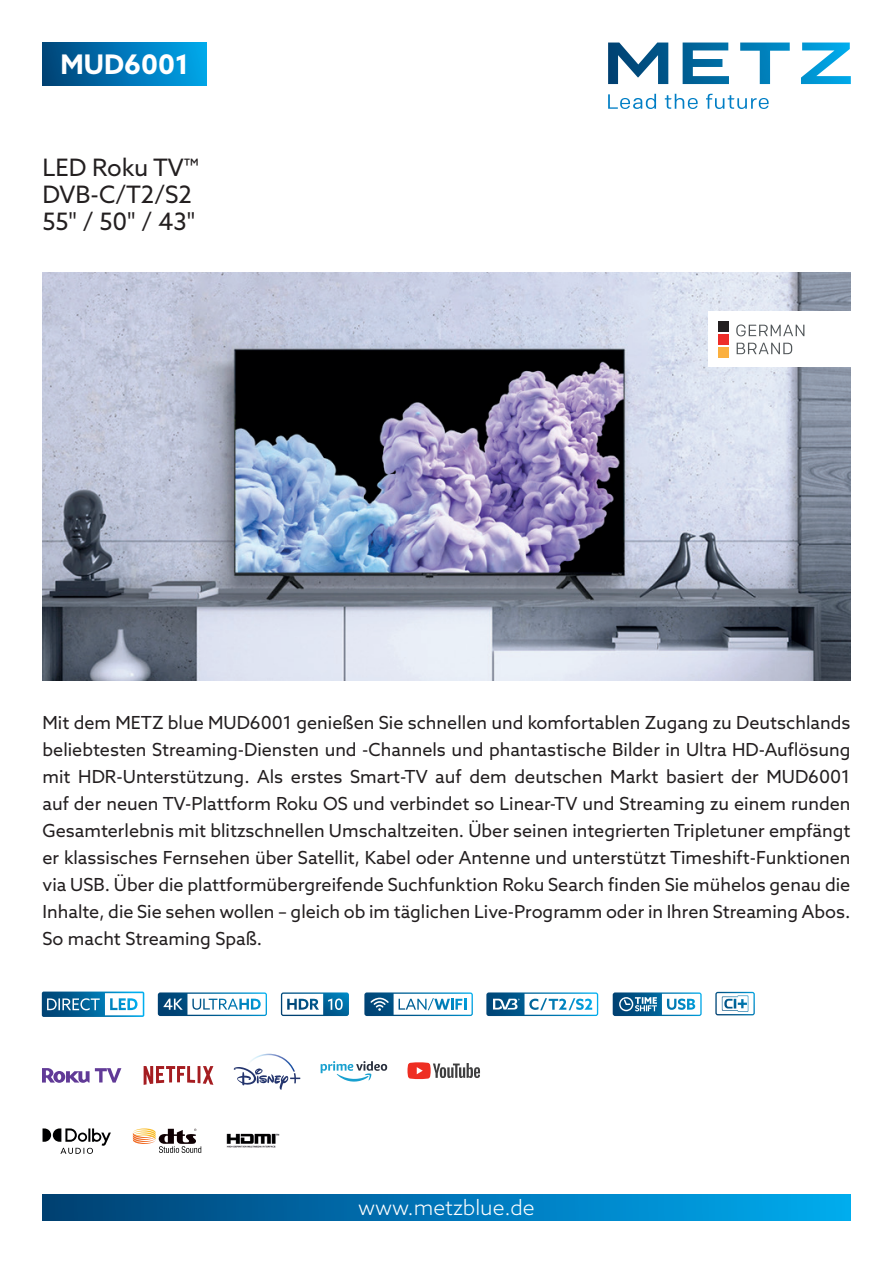
<style>
.page{position:relative;width:893px;height:1263px;background:#fff}
.page>*{position:absolute;margin:0;border:0;box-sizing:border-box;transform-origin:0 0}
.t1{font:700 27px "Azo Sans";color:#fff}
.t2{font:24px/27px "Azo Sans";color:#231f20}
.t3{font:300 21px "Azo Sans";color:#fff}
.t4{font:18px/27px "Azo Sans";color:#231f20;text-align:justify}
</style>
<div class="page">
<svg style="left:608px;top:43px;width:60px;height:41px"></svg>
<svg style="left:683px;top:43px;width:46px;height:41px"></svg>
<svg style="left:740px;top:43px;width:50px;height:41px"></svg>
<svg style="left:801px;top:43px;width:50px;height:41px"></svg>
<svg style="left:608px;top:94px;width:48px;height:15px"></svg>
<svg style="left:665px;top:94px;width:33px;height:15px"></svg>
<svg style="left:706px;top:94px;width:63px;height:15px"></svg>
<div style="left:43px;top:1194px;width:807px;height:26px;background:linear-gradient(to right,#004076,#00acf3)"></div>
<img style="left:43px;top:272px;width:808px;height:408px">
<div style="left:43px;top:43px;width:164px;height:43px;background:linear-gradient(to right,#00437a,#00a7ee)"></div>
<div style="left:708px;top:311px;width:144px;height:56px;background:#fff"></div>
<svg style="left:736px;top:324px;width:68px;height:12px"></svg>
<svg style="left:737px;top:343px;width:55px;height:11px"></svg>
<div style="left:719px;top:321px;width:10px;height:10px;background:#231f20"></div>
<div style="left:719px;top:334px;width:10px;height:10px;background:#ee2d28"></div>
<div style="left:719px;top:347px;width:10px;height:11px;background:#fbb03f"></div>
<svg style="left:158px;top:992px;width:109px;height:24px"></svg>
<svg style="left:281px;top:992px;width:68px;height:24px"></svg>
<svg style="left:364px;top:992px;width:109px;height:24px"></svg>
<svg style="left:486px;top:992px;width:112px;height:24px"></svg>
<svg style="left:715px;top:992px;width:40px;height:23px"></svg>
<svg style="left:613px;top:992px;width:89px;height:24px"></svg>
<svg style="left:42px;top:991px;width:102px;height:26px"></svg>
<svg style="left:43px;top:1128px;width:68px;height:26px"></svg>
<img style="left:226px;top:1133px;width:54px;height:15px">
<svg style="left:133px;top:1128px;width:68px;height:25px"></svg>
<svg style="left:144px;top:1066px;width:69px;height:19px"></svg>
<svg style="left:234px;top:1067px;width:66px;height:23px"></svg>
<img style="left:245px;top:1054px;width:50px;height:17px">
<svg style="left:42px;top:1068px;width:79px;height:15px"></svg>
<svg style="left:321px;top:1061px;width:67px;height:21px"></svg>
<svg style="left:407px;top:1062px;width:73px;height:17px"></svg>
<h1 class="t1" style="left:61px;top:47px;width:130px">MUD6001</h1>
<h2 class="t2" style="left:43px;top:153px;width:158px">LED Roku TV™<br>DVB-C/T2/S2<br>55" / 50" / 43"</h2>
<p class="t4" style="left:43px;top:708px;width:809px">Mit dem METZ blue MUD6001 genießen Sie schnellen und komfortablen Zugang zu Deutschlands beliebtesten Streaming-Diensten und -Channels und phantastische Bilder in Ultra HD-Auflösung mit HDR-Unterstützung. Als erstes Smart-TV auf dem deutschen Markt basiert der MUD6001 auf der neuen TV-Plattform Roku OS und verbindet so Linear-TV und Streaming zu einem runden Gesamterlebnis mit blitzschnellen Umschaltzeiten. Über seinen integrierten Tripletuner empfängt er klassisches Fernsehen über Satellit, Kabel oder Antenne und unterstützt Timeshift-Funktionen via USB. Über die plattformübergreifende Suchfunktion Roku Search finden Sie mühelos genau die Inhalte, die Sie sehen wollen – gleich ob im täglichen Live-Programm oder in Ihren Streaming Abos.<br>So macht Streaming Spaß.</p>
<p class="t3" style="left:358px;top:1194px;width:178px">www.metzblue.de</p>
</div>
